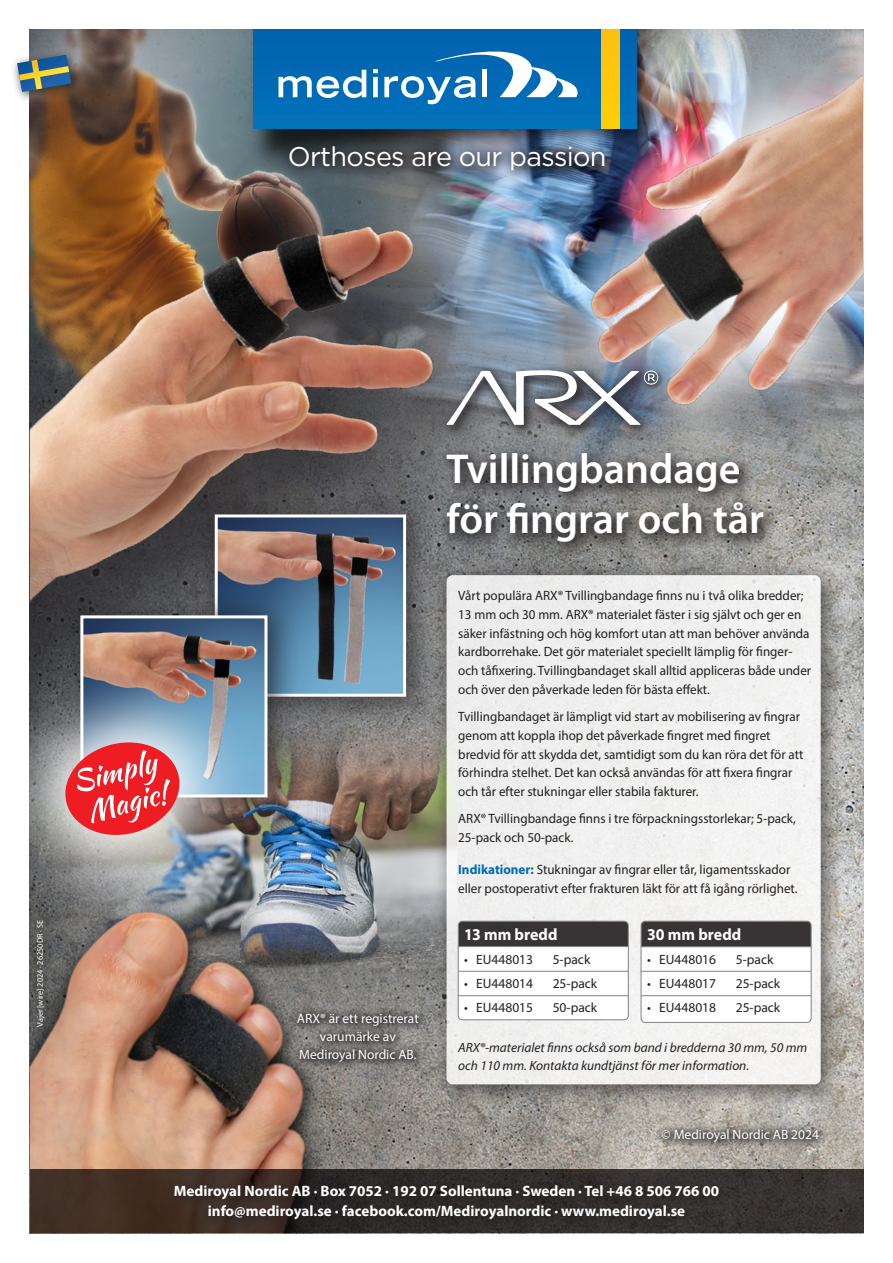
<style>
.page{position:relative;width:893px;height:1263px;background:#fff}
.page>*{position:absolute;margin:0;border:0;box-sizing:border-box;transform-origin:0 0}
.t1{font:600 42px/50.4px "Myriad Pro";color:#fff}
.t2{font:27px "Gotham";letter-spacing:-.025em;color:#fff}
.t3{font:700 16.5px "Myriad Pro";letter-spacing:.005em;color:#fff;scale:.96 1}
.t4{font:700 15px/19.5px "Myriad Pro";color:#fff;text-align:center}
.t5{font:13.5px/18.8px "Myriad Pro";color:#231f20}
.t6{font:13.5px/18px "Myriad Pro";color:#fff;text-align:center}
.t7{font:italic 13.35px/18.8px "Myriad Pro";color:#231f20}
.t8{font:8.25px "Myriad Pro";color:#fff}
.s1{font-weight:700;color:#006bb6}
</style>
<div class="page">
<img style="left:389px;top:517px;width:474px;height:652px">
<img style="left:259px;top:797px;width:173px;height:235px">
<img style="left:30px;top:30px;width:157px;height:100px">
<img style="left:30px;top:848px;width:359px;height:321px">
<img style="left:187px;top:30px;width:252px;height:100px">
<div style="left:254px;top:30px;width:383px;height:99px;background:#0167b3"></div>
<svg style="left:279px;top:70px;width:87px;height:28px"></svg>
<svg style="left:373px;top:69px;width:5px;height:28px"></svg>
<svg style="left:384px;top:60px;width:55px;height:44px"></svg>
<svg style="left:30px;top:1169px;width:833px;height:64px;background:#392f2a"></svg>
<div style="left:168px;top:1179px;width:562px;height:50px;background:#231f20;opacity:.6"></div>
<div style="left:29px;top:913px;width:25px;height:123px;background:#231f20;opacity:.6"></div>
<div style="left:654px;top:1122px;width:175px;height:29px;background:#231f20;opacity:.75"></div>
<div style="left:11px;top:48px;width:71px;height:55px;background:#231f20;opacity:.8"></div>
<svg style="left:17px;top:55px;width:54px;height:37px;background:#657e7e"></svg>
<div style="left:432px;top:561px;width:412px;height:546px;background:#231f20;opacity:.7"></div>
<div style="left:446px;top:575px;width:375px;height:509px;background:#f0f0f0;border-radius:6px"></div>
<svg style="left:457px;top:920px;width:172px;height:100px"></svg>
<svg style="left:640px;top:920px;width:172px;height:103px"></svg>
<hr style="left:458px;top:971px;width:170px;height:1px;background:#808285">
<hr style="left:641px;top:971px;width:170px;height:1px;background:#808285">
<hr style="left:458px;top:995px;width:170px;height:1px;background:#808285">
<hr style="left:641px;top:995px;width:170px;height:1px;background:#808285">
<img style="left:30px;top:130px;width:503px;height:667px">
<img style="left:439px;top:30px;width:424px;height:467px">
<div style="left:191px;top:491px;width:248px;height:238px;background:#231f20;opacity:.7"></div>
<img style="left:219px;top:518px;width:183px;height:175px">
<div style="left:215px;top:514px;width:191px;height:183px;border:3px solid #fff"></div>
<div style="left:57px;top:591px;width:243px;height:239px;background:#231f20;opacity:.7"></div>
<img style="left:84px;top:619px;width:179px;height:174px">
<div style="left:80px;top:615px;width:187px;height:182px;border:3px solid #fff"></div>
<div style="left:290px;top:1005px;width:138px;height:66px;background:#231f20;opacity:.75"></div>
<div style="left:438px;top:444px;width:343px;height:116px;background:#231f20;opacity:.8"></div>
<div style="left:440px;top:363px;width:213px;height:75px;background:#231f20;opacity:.8"></div>
<div style="left:642px;top:368px;width:22px;height:22px;background:#231f20;opacity:.8"></div>
<svg style="left:446px;top:370px;width:212px;height:55px"></svg>
<img style="left:29px;top:662px;width:230px;height:253px">
<svg style="left:60px;top:737px;width:124px;height:103px;background:#e07276"></svg>
<div style="left:277px;top:134px;width:342px;height:51px;background:#231f20;opacity:.7"></div>
<p class="t8" style="left:35px;top:1027px;width:108px;rotate:-90deg">Vajer [wire] 2024 · 26250DR · SE</p>
<h2 class="t2" style="left:288px;top:139px;width:320px">Orthoses are our passion</h2>
<p class="t6" style="left:297px;top:1009px;width:123px">ARX® är ett registrerat varumärke av<br>Mediroyal Nordic AB.</p>
<h1 class="t1" style="left:446px;top:442px;width:319px">Tvillingbandage för fingrar och tår</h1>
<p class="t5" style="left:458px;top:586px;width:354px">Vårt populära ARX® Tvillingbandage finns nu i två olika bredder; 13 mm och 30 mm. ARX® materialet fäster i sig självt och ger en säker infästning och hög komfort utan att man behöver använda kardborrehake. Det gör materialet speciellt lämplig för finger&shy;och tåfixering. Tvillingbandaget skall alltid appliceras både under och över den påverkade leden för bästa effekt.</p>
<p class="t5" style="left:458px;top:707px;width:347px">Tvillingbandaget är lämpligt vid start av mobilisering av fingrar genom att koppla ihop det påverkade fingret med fingret bredvid för att skydda det, samtidigt som du kan röra det för att förhindra stelhet. Det kan också användas för att fixera fingrar och tår efter stukningar eller stabila fakturer.</p>
<p class="t5" style="left:458px;top:809px;width:339px">ARX® Tvillingbandage finns i tre förpackningsstorlekar; 5-pack,<br>25-pack och 50-pack.</p>
<p class="t5" style="left:458px;top:859px;width:341px;line-height:19.5px"><span class="s1">Indikationer:</span> Stukningar av fingrar eller tår, ligamentsskador eller postoperativt efter frakturen läkt för att få igång rörlighet.</p>
<p class="t3" style="left:464px;top:923px;width:99px">13 mm bredd</p>
<p class="t3" style="left:647px;top:923px;width:100px">30 mm bredd</p>
<p class="t5" style="left:464px;top:949px;width:70px">• EU448013</p>
<p class="t5" style="left:553px;top:949px;width:39px">5-pack</p>
<p class="t5" style="left:647px;top:949px;width:70px">• EU448016</p>
<p class="t5" style="left:736px;top:949px;width:39px">5-pack</p>
<p class="t5" style="left:464px;top:973px;width:70px">• EU448014</p>
<p class="t5" style="left:553px;top:973px;width:46px">25-pack</p>
<p class="t5" style="left:647px;top:973px;width:70px">• EU448017</p>
<p class="t5" style="left:736px;top:973px;width:46px">25-pack</p>
<p class="t5" style="left:464px;top:997px;width:70px">• EU448015</p>
<p class="t5" style="left:553px;top:997px;width:46px">50-pack</p>
<p class="t5" style="left:647px;top:997px;width:70px">• EU448018</p>
<p class="t5" style="left:736px;top:997px;width:46px">25-pack</p>
<p class="t7" style="left:458px;top:1037px;width:351px">ARX®-materialet finns också som band i bredderna 30 mm, 50 mm och 110 mm. Kontakta kundtjänst för mer information.</p>
<p class="t6" style="left:662px;top:1125px;width:159px">© Mediroyal Nordic AB 2024</p>
<p class="t4" style="left:174px;top:1181px;width:547px">Mediroyal Nordic AB · Box 7052 · 192 07 Sollentuna · Sweden · Tel +46 8 506 766 00 info@mediroyal.se · facebook.com/Mediroyalnordic · www.mediroyal.se</p>
</div>
